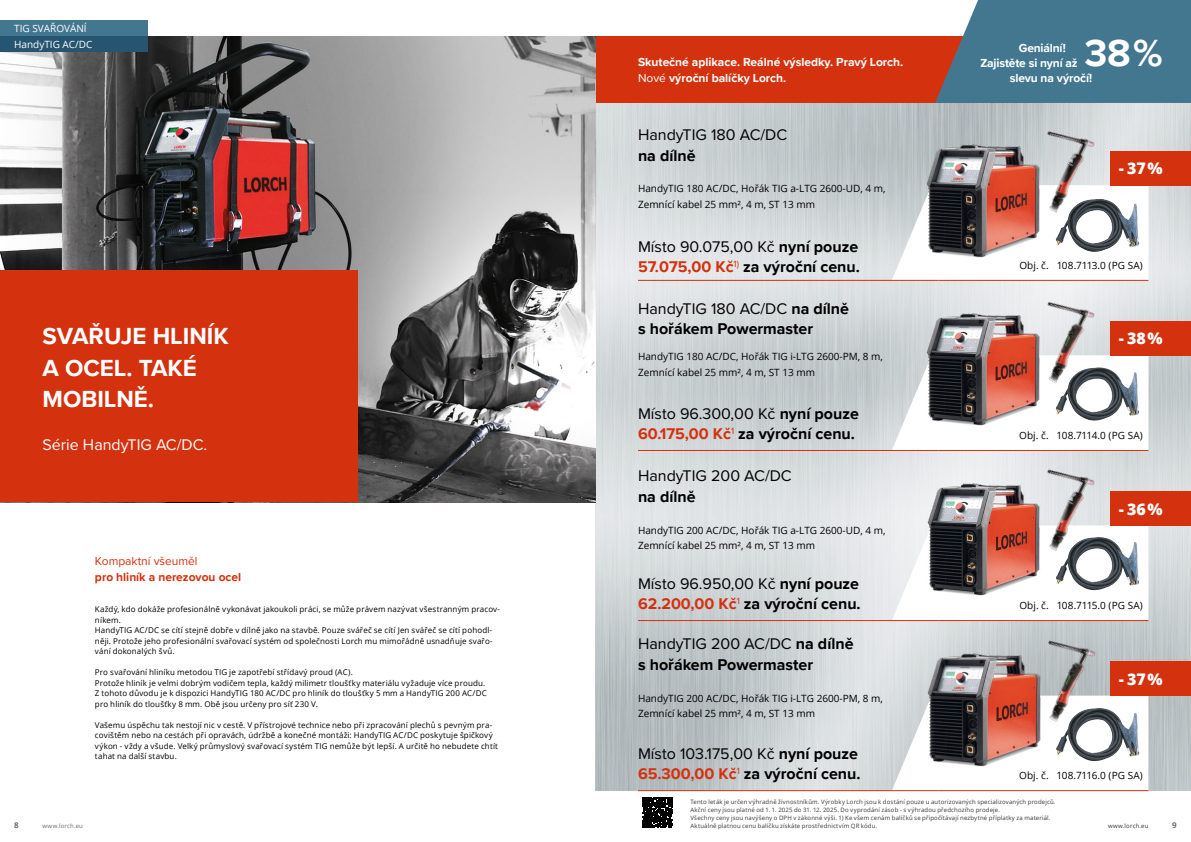
<style>
.page{position:relative;width:1191px;height:842px;background:#fff}
.page>*{position:absolute;margin:0;border:0;box-sizing:border-box;transform-origin:0 0}
.t1{font:700 39px "Proxima Nova";color:#fff}
.t2{font:700 24px/31.5px "Proxima Nova";color:#fff}
.t3{font:700 16px/20px "Proxima Nova";color:#000}
.t4{font:16px "Proxima Nova";color:#000}
.t5{font:16px "Proxima Nova";color:#fff}
.t6{font:800 16px "Open Sans";color:#fff}
.t7{font:700 12px/15.7px "Proxima Nova";color:#fff}
.t8{font:700 12px "Proxima Nova";color:#d4310f}
.t9{font:12px "Proxima Nova";color:#d4310f}
.t10{font:10px/15.8px "Open Sans";color:#000}
.t11{font:10px/15.6px "Open Sans";color:#fff}
.t12{font:8px/10.5px "Open Sans";letter-spacing:.015em;color:#000}
.t13{font:700 8px "Open Sans";color:#6c6b6d}
.t14{font:6px/8px "Open Sans";letter-spacing:.025em;color:#383637}
.t15{font:6px "Open Sans";letter-spacing:.025em;color:#6c6b6d}
.s1{font-weight:400}
.s2{color:#d4310f}
</style>
<div class="page">
<img style="left:595px;top:103px;width:596px;height:688px">
<div style="left:595px;top:36px;width:439px;height:67px;background:#d4310f"></div>
<svg style="left:935px;top:0;width:256px;height:103px;background:#517b90"></svg>
<img style="left:0;top:36px;width:595px;height:466px">
<div style="left:0;top:271px;width:357px;height:231px;background:#d4310f"></div>
<div style="left:0;top:21px;width:147px;height:15px;background:#437790"></div>
<div style="left:0;top:36px;width:147px;height:16px;background:#265571"></div>
<svg style="left:891px;top:355px;width:257px;height:95px"></svg>
<svg style="left:891px;top:185px;width:257px;height:95px"></svg>
<svg style="left:891px;top:525px;width:257px;height:95px"></svg>
<svg style="left:891px;top:696px;width:257px;height:94px"></svg>
<img style="left:1007px;top:112px;width:107px;height:106px">
<img style="left:1056px;top:199px;width:41px;height:39px">
<img style="left:918px;top:138px;width:135px;height:129px">
<img style="left:1040px;top:281px;width:74px;height:117px">
<img style="left:1057px;top:367px;width:40px;height:38px">
<img style="left:918px;top:306px;width:135px;height:130px">
<img style="left:1007px;top:451px;width:107px;height:106px">
<img style="left:1057px;top:537px;width:40px;height:38px">
<img style="left:918px;top:476px;width:136px;height:130px">
<img style="left:1058px;top:737px;width:40px;height:8px">
<img style="left:918px;top:647px;width:136px;height:129px">
<img style="left:1040px;top:621px;width:75px;height:116px">
<div style="left:1110px;top:151px;width:81px;height:34px;background:#d4310f"></div>
<div style="left:1110px;top:321px;width:81px;height:34px;background:#d4310f"></div>
<div style="left:1110px;top:491px;width:81px;height:34px;background:#d4310f"></div>
<div style="left:1110px;top:662px;width:81px;height:34px;background:#d4310f"></div>
<svg style="left:642px;top:798px;width:30px;height:30px"></svg>
<hr style="left:638px;top:280px;width:300px;height:1px;background:#d4310f">
<hr style="left:638px;top:450px;width:300px;height:1px;background:#d4310f">
<hr style="left:638px;top:620px;width:300px;height:1px;background:#d4310f">
<hr style="left:938px;top:620px;width:210px;height:1px;background:#d4310f">
<hr style="left:638px;top:790px;width:300px;height:1px;background:#d4310f">
<hr style="left:938px;top:790px;width:210px;height:1px;background:#d4310f">
<hr style="left:938px;top:280px;width:210px;height:1px;background:#d4310f">
<hr style="left:938px;top:450px;width:210px;height:1px;background:#d4310f">
<p class="t11" style="left:14px;top:20px;width:80px">TIG SVAŘOVÁNÍ<br>HandyTIG AC/DC</p>
<h2 class="t2" style="left:43px;top:320px;width:188px">SVAŘUJE HLINÍK<br>A OCEL. TAKÉ<br>MOBILNĚ.</h2>
<h3 class="t5" style="left:43px;top:432px;width:166px">Série HandyTIG AC/DC.</h3>
<h3 class="t9" style="left:95px;top:552px;width:104px">Kompaktní všeuměl</h3>
<h3 class="t8" style="left:95px;top:568px;width:148px">pro hliník a nerezovou ocel</h3>
<p class="t12" style="left:95px;top:604px;width:406px">Každý, kdo dokáže profesionálně vykonávat jakoukoli práci, se může právem nazývat všestranným pracov&shy;níkem.<br>HandyTIG AC/DC se cítí stejně dobře v dílně jako na stavbě. Pouze svářeč se cítí Jen svářeč se cítí pohodl&shy;něji. Protože jeho profesionální svařovací systém od společnosti Lorch mu mimořádně usnadňuje svařo&shy;vání dokonalých švů.</p>
<p class="t12" style="left:95px;top:667px;width:393px">Pro svařování hliníku metodou TIG je zapotřebí střídavý proud (AC).<br>Protože hliník je velmi dobrým vodičem tepla, každý milimetr tloušťky materiálu vyžaduje více proudu.<br>Z tohoto důvodu je k dispozici HandyTIG 180 AC/DC pro hliník do tloušťky 5 mm a HandyTIG 200 AC/DC pro hliník do tloušťky 8 mm. Obě jsou určeny pro síť 230 V.</p>
<p class="t12" style="left:95px;top:719px;width:404px">Vašemu úspěchu tak nestojí nic v cestě. V přístrojové technice nebo při zpracování plechů s pevným pra&shy;covištěm nebo na cestách při opravách, údržbě a konečné montáži: HandyTIG AC/DC poskytuje špičkový výkon - vždy a všude. Velký průmyslový svařovací systém TIG nemůže být lepší. A určitě ho nebudete chtít tahat na další stavbu.</p>
<h3 class="t7" style="left:638px;top:54px;width:267px">Skutečné aplikace. Reálné výsledky. Pravý Lorch.<br><span class="s1">Nové</span> výroční balíčky Lorch.</h3>
<h3 class="t4" style="left:638px;top:122px;width:151px">HandyTIG 180 AC/DC</h3>
<h3 class="t3" style="left:638px;top:145px;width:59px">na dílně</h3>
<p class="t10" style="left:638px;top:180px;width:249px">HandyTIG 180 AC/DC, Hořák TIG a-LTG 2600-UD, 4 m,<br>Zemnící kabel 25 mm², 4 m, ST 13 mm</p>
<h3 class="t3" style="left:638px;top:236px;width:223px"><span class="s1">Místo 90.075,00 Kč</span> nyní pouze<br><span class="s2">57.075,00 Kč</span><sup>1)</sup> za výroční cenu.</h3>
<h3 class="t3" style="left:638px;top:299px;width:212px"><span class="s1">HandyTIG 180 AC/DC</span> na dílně s hořákem Powermaster</h3>
<p class="t10" style="left:638px;top:348px;width:246px">HandyTIG 180 AC/DC, Hořák TIG i-LTG 2600-PM, 8 m,<br>Zemnící kabel 25 mm², 4 m, ST 13 mm</p>
<h3 class="t3" style="left:638px;top:403px;width:222px"><span class="s1">Místo 96.300,00 Kč</span> nyní pouze<br><span class="s2">60.175,00 Kč</span><sup>1</sup> za výroční cenu.</h3>
<h3 class="t4" style="left:638px;top:464px;width:155px">HandyTIG 200 AC/DC</h3>
<h3 class="t3" style="left:638px;top:486px;width:59px">na dílně</h3>
<p class="t10" style="left:638px;top:522px;width:249px">HandyTIG 200 AC/DC, Hořák TIG a-LTG 2600-UD, 4 m,<br>Zemnící kabel 25 mm², 4 m, ST 13 mm</p>
<h3 class="t3" style="left:638px;top:573px;width:224px"><span class="s1">Místo 96.950,00 Kč</span> nyní pouze<br><span class="s2">62.200,00 Kč</span><sup>1</sup> za výroční cenu.</h3>
<h3 class="t3" style="left:638px;top:633px;width:217px;line-height:21px"><span class="s1">HandyTIG 200 AC/DC</span> na dílně s hořákem Powermaster</h3>
<p class="t10" style="left:638px;top:690px;width:246px">HandyTIG 200 AC/DC, Hořák TIG i-LTG 2600-PM, 8 m,<br>Zemnící kabel 25 mm², 4 m, ST 13 mm</p>
<h3 class="t3" style="left:638px;top:744px;width:224px"><span class="s1">Místo 103.175,00 Kč</span> nyní pouze<br><span class="s2">65.300,00 Kč</span><sup>1</sup> za výroční cenu.</h3>
<h1 class="t1" style="left:1084px;top:24px;width:80px">38 %</h1>
<h3 class="t7" style="left:1018px;top:39px;width:49px">Geniální!</h3>
<h3 class="t7" style="left:980px;top:54px;width:99px">Zajistěte si nyní až</h3>
<h3 class="t7" style="left:1009px;top:69px;width:84px">slevu na výročí!</h3>
<h3 class="t6" style="left:1118px;top:156px;width:45px">- 37 %</h3>
<p class="t10" style="left:1019px;top:257px;width:125px">Obj. č. 108.7113.0 (PG SA)</p>
<h3 class="t6" style="left:1118px;top:326px;width:45px">- 38 %</h3>
<p class="t10" style="left:1019px;top:427px;width:125px">Obj. č. 108.7114.0 (PG SA)</p>
<h3 class="t6" style="left:1118px;top:496px;width:45px">- 36 %</h3>
<p class="t10" style="left:1019px;top:597px;width:125px">Obj. č. 108.7115.0 (PG SA)</p>
<h3 class="t6" style="left:1118px;top:667px;width:45px">- 37 %</h3>
<p class="t10" style="left:1019px;top:767px;width:125px">Obj. č. 108.7116.0 (PG SA)</p>
<p class="t14" style="left:690px;top:797px;width:366px">Tento leták je určen výhradně živnostníkům. Výrobky Lorch jsou k dostání pouze u autorizovaných specializovaných prodejců.<br>Akční ceny jsou platné od 1. 1. 2025 do 31. 12. 2025. Do vyprodání zásob - s výhradou předchozího prodeje.<br>Všechny ceny jsou navýšeny o DPH v zákonné výši. 1) Ke všem cenám balíčků se připočítávají nezbytné příplatky za materiál.<br>Aktuálně platnou cenu balíčku získáte prostřednictvím QR kódu.</p>
<p class="t13" style="left:14px;top:819px;width:6px">8</p>
<p class="t15" style="left:43px;top:821px;width:42px">www.lorch.eu</p>
<p class="t14" style="left:1108px;top:821px;width:42px">www.lorch.eu</p>
<p class="t13" style="left:1172px;top:819px;width:6px">9</p>
</div>
